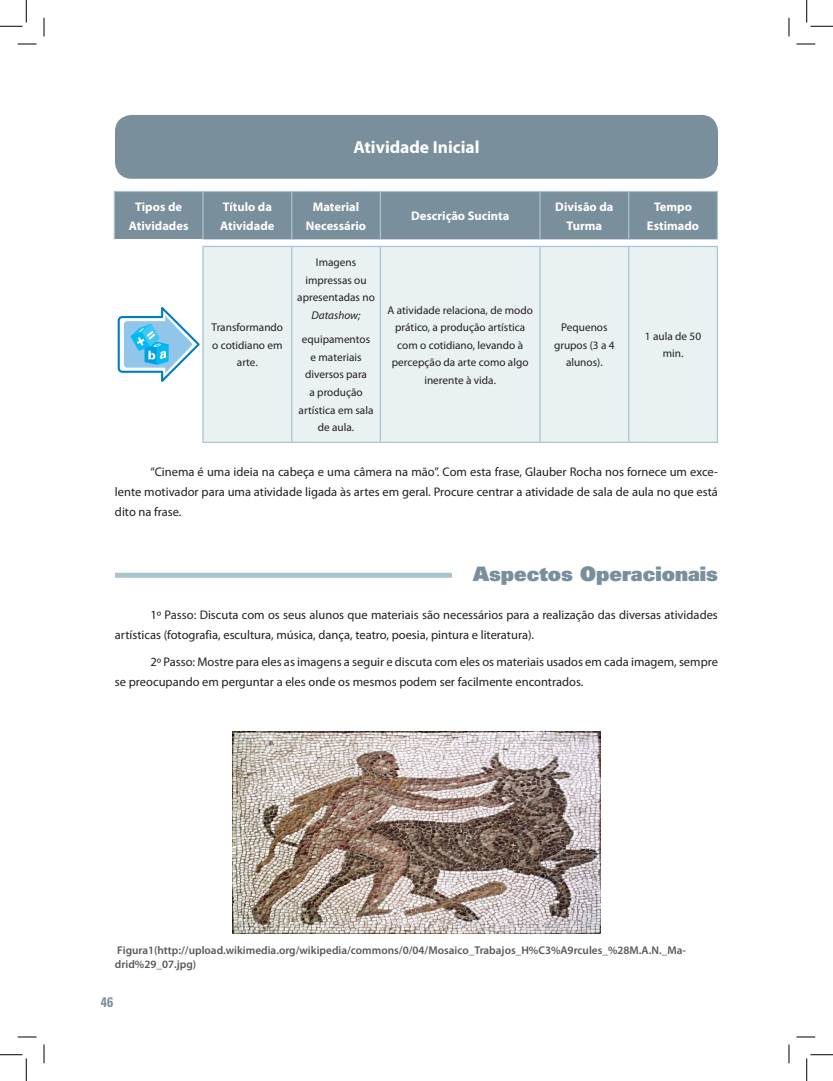
<style>
.page{position:relative;width:833px;height:1081px;background:#fff}
.page>*{position:absolute;margin:0;border:0;box-sizing:border-box;transform-origin:0 0}
.t1{font:20px "Univers LT Std X Black";color:#798f9c}
.t2{font:700 17.5px "Myriad Pro";color:#fff}
.t3{font:700 condensed 13.75px "Univers LT Std";color:#798f9c}
.t4{font:12.5px/20px "Myriad Pro";color:#231f20}
.t5{font:700 12.5px/18.8px "Myriad Pro";color:#fff;text-align:center}
.t6{font:11.25px/17.5px "Myriad Pro";color:#231f20;text-align:center}
.t7{font:600 11.25px/13.5px "Myriad Pro";color:#57585a}
.t8{font:italic 11.25px "Myriad Pro";color:#231f20}
</style>
<div class="page">
<div style="left:115px;top:572px;width:336px;height:5px;background:#a8c4cc"></div>
<div style="left:117px;top:117px;width:598px;height:59px;background:#798f9c;border-radius:14px"></div>
<div style="left:115px;top:115px;width:602px;height:64px;border:5px solid #798f9c;border-radius:14px"></div>
<div style="left:114px;top:191px;width:89px;height:48px;background:#798f9c"></div>
<div style="left:203px;top:192px;width:513px;height:47px;background:#798f9c"></div>
<div style="left:203px;top:247px;width:513px;height:194px;background:#eaf1f3"></div>
<hr style="left:114px;top:192px;width:1px;height:47px;background:#a8c4cc">
<hr style="left:114px;top:191px;width:89px;height:1px;background:#a8c4cc">
<hr style="left:202px;top:192px;width:1px;height:47px;background:#a8c4cc">
<hr style="left:203px;top:191px;width:88px;height:1px;background:#a8c4cc">
<hr style="left:291px;top:192px;width:1px;height:47px;background:#a8c4cc">
<hr style="left:291px;top:191px;width:89px;height:1px;background:#a8c4cc">
<hr style="left:379px;top:192px;width:2px;height:47px;background:#a8c4cc">
<hr style="left:380px;top:191px;width:159px;height:1px;background:#a8c4cc">
<hr style="left:539px;top:192px;width:1px;height:47px;background:#a8c4cc">
<hr style="left:539px;top:191px;width:89px;height:1px;background:#a8c4cc">
<hr style="left:627px;top:192px;width:2px;height:47px;background:#a8c4cc">
<hr style="left:716px;top:192px;width:1px;height:47px;background:#a8c4cc">
<hr style="left:628px;top:191px;width:89px;height:1px;background:#a8c4cc">
<hr style="left:202px;top:247px;width:1px;height:194px;background:#a8c4cc">
<hr style="left:202px;top:246px;width:89px;height:1px;background:#a8c4cc">
<hr style="left:202px;top:441px;width:89px;height:2px;background:#a8c4cc">
<hr style="left:291px;top:247px;width:1px;height:194px;background:#a8c4cc">
<hr style="left:291px;top:246px;width:89px;height:1px;background:#a8c4cc">
<hr style="left:291px;top:441px;width:89px;height:2px;background:#a8c4cc">
<hr style="left:379px;top:247px;width:2px;height:194px;background:#a8c4cc">
<hr style="left:380px;top:246px;width:159px;height:1px;background:#a8c4cc">
<hr style="left:380px;top:441px;width:159px;height:2px;background:#a8c4cc">
<hr style="left:539px;top:247px;width:1px;height:194px;background:#a8c4cc">
<hr style="left:539px;top:246px;width:89px;height:1px;background:#a8c4cc">
<hr style="left:539px;top:441px;width:89px;height:2px;background:#a8c4cc">
<hr style="left:627px;top:247px;width:2px;height:194px;background:#a8c4cc">
<hr style="left:716px;top:247px;width:1px;height:194px;background:#a8c4cc">
<hr style="left:628px;top:246px;width:89px;height:1px;background:#a8c4cc">
<hr style="left:628px;top:441px;width:89px;height:2px;background:#a8c4cc">
<svg style="left:118px;top:307px;width:81px;height:75px"></svg>
<img style="left:232px;top:731px;width:368px;height:202px">
<svg style="left:18px;top:43px;width:18px;height:2px"></svg>
<svg style="left:796px;top:43px;width:18px;height:2px"></svg>
<svg style="left:18px;top:1036px;width:18px;height:1px"></svg>
<svg style="left:796px;top:1036px;width:18px;height:1px"></svg>
<svg style="left:43px;top:18px;width:2px;height:18px"></svg>
<svg style="left:43px;top:1044px;width:2px;height:18px"></svg>
<svg style="left:788px;top:18px;width:1px;height:18px"></svg>
<svg style="left:788px;top:1044px;width:1px;height:18px"></svg>
<svg style="left:0;top:0;width:27px;height:27px"></svg>
<svg style="left:0;top:1054px;width:27px;height:26px"></svg>
<svg style="left:806px;top:0;width:26px;height:27px"></svg>
<svg style="left:806px;top:1054px;width:26px;height:26px"></svg>
<h2 class="t2" style="left:353px;top:136px;width:128px">Atividade Inicial</h2>
<p class="t5" style="left:129px;top:197px;width:61px">Tipos de<br>Atividades</p>
<p class="t5" style="left:220px;top:197px;width:56px;text-align:left">Título da<br>Atividade</p>
<p class="t5" style="left:306px;top:197px;width:62px">Material<br>Necessário</p>
<p class="t5" style="left:411px;top:206px;width:100px">Descrição Sucinta</p>
<p class="t5" style="left:555px;top:197px;width:60px">Divisão da<br>Turma</p>
<p class="t5" style="left:646px;top:197px;width:54px">Tempo<br>Estimado</p>
<p class="t6" style="left:211px;top:318px;width:73px">Transformando o cotidiano em arte.</p>
<p class="t6" style="left:297px;top:253px;width:79px">Imagens impressas ou apresentadas no</p>
<p class="t8" style="left:311px;top:308px;width:51px">Datashow;</p>
<p class="t6" style="left:298px;top:330px;width:76px">equipamentos e materiais diversos para<br>a produção artística em sala de aula.</p>
<p class="t6" style="left:387px;top:301px;width:147px">A atividade relaciona, de modo prático, a produção artística com o cotidiano, levando à percepção da arte como algo inerente à vida.</p>
<p class="t6" style="left:553px;top:318px;width:62px">Pequenos grupos (3 a 4 alunos).</p>
<p class="t6" style="left:644px;top:327px;width:58px">1 aula de 50 min.</p>
<p class="t4" style="left:115px;top:461px;width:604px;text-align:justify;text-indent:35px">“Cinema é uma ideia na cabeça e uma câmera na mão”. Com esta frase, Glauber Rocha nos fornece um exce&shy;lente motivador para uma atividade ligada às artes em geral. Procure centrar a atividade de sala de aula no que está dito na frase.</p>
<h1 class="t1" style="left:473px;top:560px;width:246px">Aspectos Operacionais</h1>
<p class="t4" style="left:115px;top:604px;width:604px;text-indent:35px">1º Passo: Discuta com os seus alunos que materiais são necessários para a realização das diversas atividades artísticas (fotografia, escultura, música, dança, teatro, poesia, pintura e literatura).</p>
<p class="t4" style="left:115px;top:651px;width:604px;text-indent:35px">2º Passo: Mostre para eles as imagens a seguir e discuta com eles os materiais usados em cada imagem, sempre se preocupando em perguntar a eles onde os mesmos podem ser facilmente encontrados.</p>
<p class="t7" style="left:115px;top:942px;width:572px">Figura1(http://upload.wikimedia.org/wikipedia/commons/0/04/Mosaico_Trabajos_H%C3%A9rcules_%28M.A.N._Ma&shy;drid%29_07.jpg)</p>
<p class="t3" style="left:101px;top:993px;width:14px">46</p>
</div>
